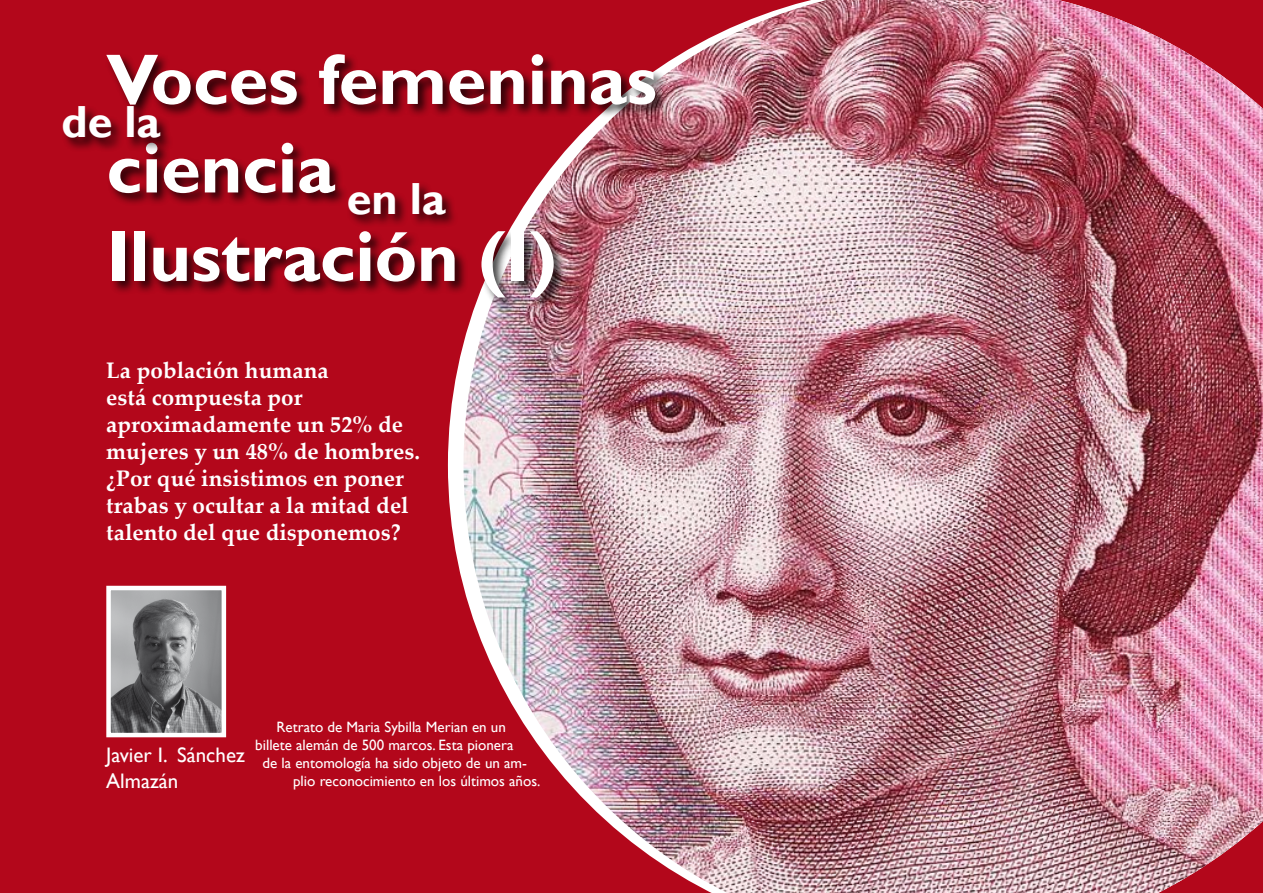
<style>
.page{position:relative;width:1263px;height:893px;background:#b3071b}
.page>*{position:absolute;margin:0;border:0;box-sizing:border-box;transform-origin:0 0}
.t1{font:700 72px/88.5px "Gill Sans";letter-spacing:-.005em;color:#fff}
.t2{font:700 45px "Gill Sans";letter-spacing:-.005em;color:#fff}
.t3{font:700 22.5px/27px "Palatino Linotype";color:#fff}
.t4{font:21px/25.2px "Gill Sans";color:#fff}
.t5{font:15px "Gill Sans";color:#fff}
</style>
<div class="page">
<img style="left:463px;top:0;width:800px;height:893px">
<div style="left:105px;top:52px;width:564px;height:260px;background:#000;opacity:.75"></div>
<img style="left:111px;top:591px;width:110px;height:141px">
<div style="left:106px;top:586px;width:120px;height:151px;border:4px solid #fff"></div>
<div style="left:61px;top:105px;width:113px;height:47px;background:#000;opacity:.75"></div>
<div style="left:347px;top:181px;width:113px;height:48px;background:#000;opacity:.75"></div>
<h1 class="t1" style="left:106px;top:37px;width:552px">Voces femeninas ciencia<br>Ilustración (I)</h1>
<h2 class="t2" style="left:62px;top:95px;width:100px">de la</h2>
<h2 class="t2" style="left:347px;top:172px;width:100px">en la</h2>
<p class="t3" style="left:106px;top:356px;width:315px">La población humana<br>está compuesta por aproximadamente un 52% de mujeres y un 48% de hombres. ¿Por qué insistimos en poner trabas y ocultar a la mitad del talento del que disponemos?</p>
<p class="t4" style="left:106px;top:743px;width:140px">Javier I. Sánchez<br>Almazán</p>
<p class="t5" style="left:277px;top:718px;width:231px">Retrato de Maria Sybilla Merian en un</p>
<p class="t5" style="left:255px;top:736px;width:260px">billete alemán de 500 marcos. Esta pionera</p>
<p class="t5" style="left:263px;top:754px;width:266px">de la entomología ha sido objeto de un am-</p>
<p class="t5" style="left:293px;top:772px;width:249px">plio reconocimiento en los últimos años.</p>
</div>
